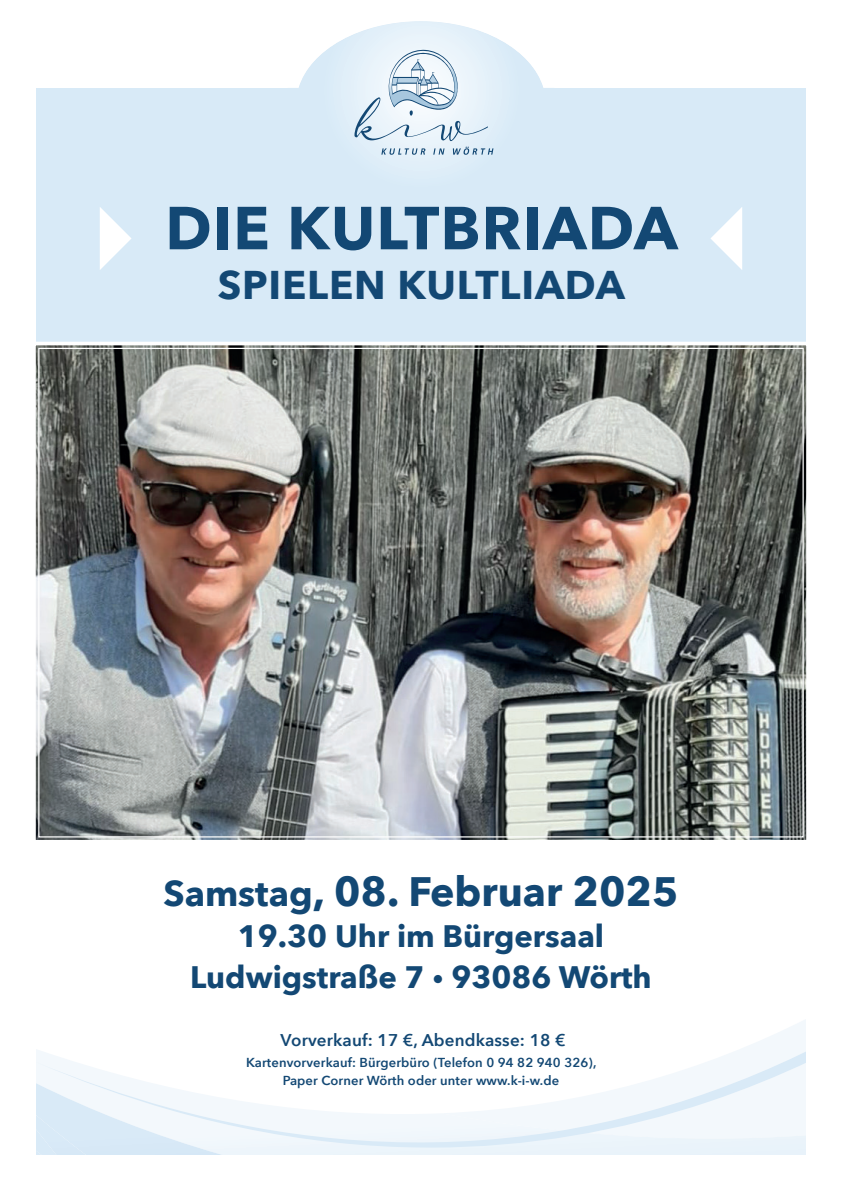
<style>
.page{position:relative;width:842px;height:1191px;background:#fff}
.page>*{position:absolute;margin:0;border:0;box-sizing:border-box;transform-origin:0 0}
.t1{font:700 60px "Avenir Next";letter-spacing:.02em;color:#134874}
.t2{font:700 41px "Avenir Next";color:#134874}
.t3{font:700 40px "Avenir Next";letter-spacing:.02em;color:#134874}
.t4{font:700 31px/41px "Avenir Next";color:#134874;text-align:center}
.t5{font:600 17px "Avenir Next";letter-spacing:.01em;color:#134874}
.t6{font:600 13px/18px "Avenir Next";letter-spacing:.01em;color:#134874;text-align:center}
.s1{font-size:36px}
.s2{font-weight:800}
</style>
<div class="page">
<svg style="left:36px;top:1020px;width:770px;height:135px"></svg>
<div style="left:36px;top:88px;width:770px;height:598px;background:#d8eaf7"></div>
<svg style="left:298px;top:21px;width:246px;height:141px"></svg>
<svg style="left:710px;top:207px;width:32px;height:63px"></svg>
<svg style="left:100px;top:207px;width:32px;height:63px"></svg>
<img style="left:35px;top:341px;width:772px;height:499px">
<h1 class="t1" style="left:165px;top:176px;width:514px">DIE KULTBRIADA</h1>
<h3 class="t3" style="left:218px;top:251px;width:409px">SPIELEN KULTLIADA</h3>
<h2 class="t2" style="left:163px;top:856px;width:517px"><span class="s1">Samstag</span>, 08. Februar 2025</h2>
<h3 class="t4" style="left:190px;top:915px;width:463px">19.30 Uhr im Bürgersaal<br>Ludwigstraße 7 <span class="s2">·</span> 93086 Wörth</h3>
<h3 class="t5" style="left:281px;top:1025px;width:286px">Vorverkauf: 17 €, Abendkasse: 18 €</h3>
<p class="t6" style="left:246px;top:1053px;width:352px">Kartenvorverkauf: Bürgerbüro (Telefon 0 94 82 940 326),<br>Paper Corner Wörth oder unter www.k-i-w.de</p>
</div>
